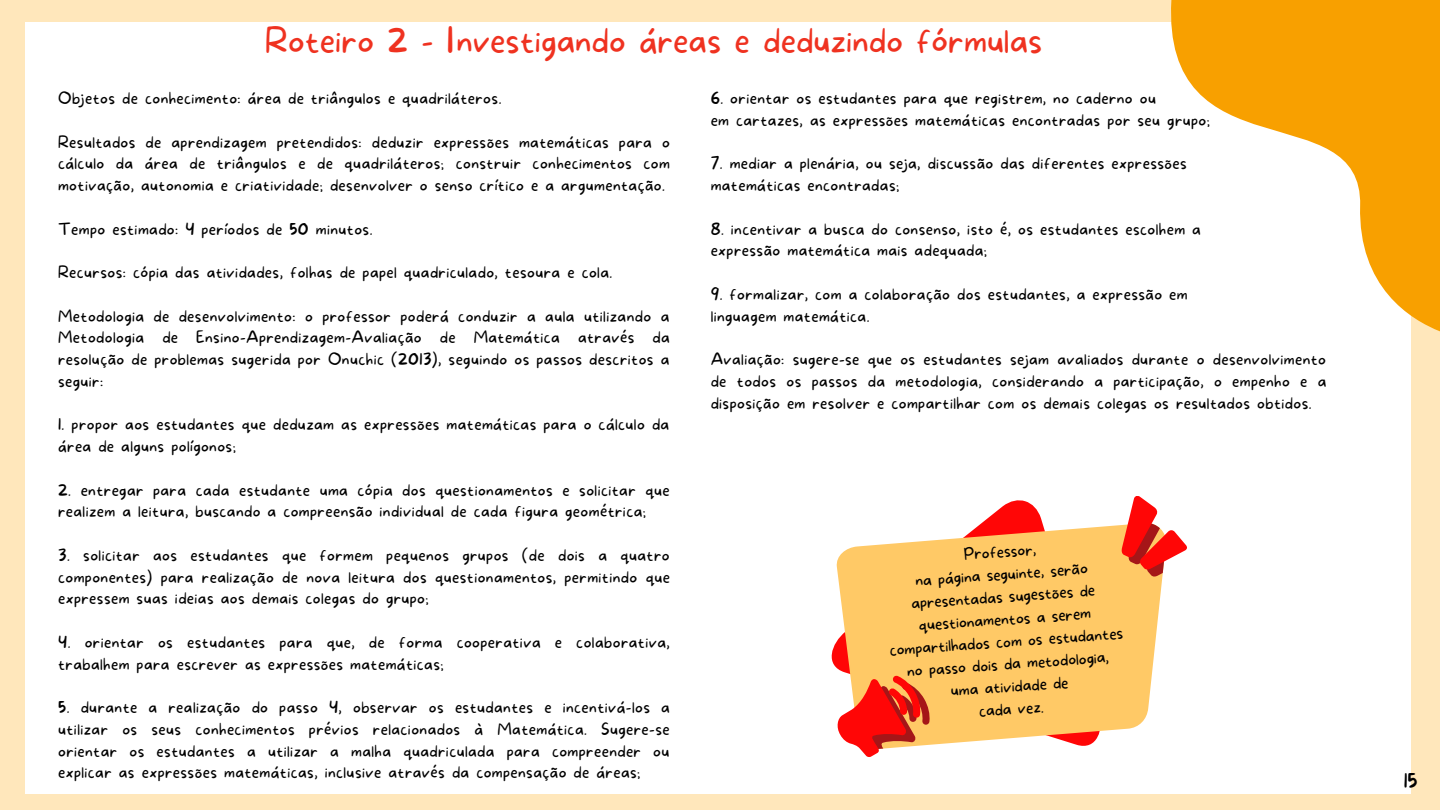
<style>
.page{position:relative;width:1440px;height:810px;background:#ffe7bb}
.page>*{position:absolute;margin:0;border:0;box-sizing:border-box;transform-origin:0 0}
.t1{font:100 34px "More Sugar";color:#ef3220}
.t2{font:100 20px "More Sugar";color:#000}
.t3{font:100 16px/21.8px "More Sugar";letter-spacing:.025em;color:#000}
</style>
<div class="page">
<div style="left:25px;top:22px;width:1386px;height:771px;background:#fff"></div>
<svg style="left:1171px;top:0;width:269px;height:332px;fill:#f8a000"></svg>
<svg style="left:831px;top:500px;width:211px;height:166px"></svg>
<svg style="left:835px;top:522px;width:328px;height:224px;background:#ffca75"></svg>
<svg style="left:836px;top:676px;width:94px;height:81px"></svg>
<svg style="left:1121px;top:496px;width:66px;height:81px"></svg>
<h1 class="t1" style="left:265px;top:20px;width:779px">Roteiro 2 - Investigando áreas e deduzindo fórmulas</h1>
<p class="t3" style="left:58px;top:88px;width:445px">Objetos de conhecimento: área de triângulos e quadriláteros.</p>
<p class="t3" style="left:58px;top:131px;width:613px;text-align:justify">Resultados de aprendizagem pretendidos: deduzir expressões matemáticas para o cálculo da área de triângulos e de quadriláteros; construir conhecimentos com motivação, autonomia e criatividade; desenvolver o senso crítico e a argumentação.</p>
<p class="t3" style="left:58px;top:218px;width:316px">Tempo estimado: 4 períodos de 50 minutos.</p>
<p class="t3" style="left:58px;top:262px;width:556px">Recursos: cópia das atividades, folhas de papel quadriculado, tesoura e cola.</p>
<p class="t3" style="left:58px;top:305px;width:613px;text-align:justify">Metodologia de desenvolvimento: o professor poderá conduzir a aula utilizando a Metodologia de Ensino-Aprendizagem-Avaliação de Matemática através da resolução de problemas sugerida por Onuchic (2013), seguindo os passos descritos a seguir:</p>
<p class="t3" style="left:58px;top:414px;width:613px">1. propor aos estudantes que deduzam as expressões matemáticas para o cálculo da área de alguns polígonos;</p>
<p class="t3" style="left:58px;top:479px;width:613px">2. entregar para cada estudante uma cópia dos questionamentos e solicitar que realizem a leitura, buscando a compreensão individual de cada figura geométrica;</p>
<p class="t3" style="left:58px;top:545px;width:613px;text-align:justify">3. solicitar aos estudantes que formem pequenos grupos (de dois a quatro componentes) para realização de nova leitura dos questionamentos, permitindo que expressem suas ideias aos demais colegas do grupo;</p>
<p class="t3" style="left:58px;top:632px;width:613px">4. orientar os estudantes para que, de forma cooperativa e colaborativa, trabalhem para escrever as expressões matemáticas;</p>
<p class="t3" style="left:58px;top:697px;width:613px;text-align:justify">5. durante a realização do passo 4, observar os estudantes e incentivá-los a utilizar os seus conhecimentos prévios relacionados à Matemática. Sugere-se orientar os estudantes a utilizar a malha quadriculada para compreender ou explicar as expressões matemáticas, inclusive através da compensação de áreas;</p>
<p class="t3" style="left:711px;top:88px;width:501px">6. orientar os estudantes para que registrem, no caderno ou<br>em cartazes, as expressões matemáticas encontradas por seu grupo;</p>
<p class="t3" style="left:711px;top:153px;width:478px">7. mediar a plenária, ou seja, discussão das diferentes expressões matemáticas encontradas;</p>
<p class="t3" style="left:711px;top:218px;width:492px">8. incentivar a busca do consenso, isto é, os estudantes escolhem a expressão matemática mais adequada;</p>
<p class="t3" style="left:711px;top:284px;width:479px">9. formalizar, com a colaboração dos estudantes, a expressão em linguagem matemática.</p>
<p class="t3" style="left:711px;top:349px;width:617px;text-align:justify">Avaliação: sugere-se que os estudantes sejam avaliados durante o desenvolvimento de todos os passos da metodologia, considerando a participação, o empenho e a disposição em resolver e compartilhar com os demais colegas os resultados obtidos.</p>
<p class="t3" style="left:883px;top:549px;width:236px;line-height:22.5px;text-align:center;rotate:-4deg">Professor,<br>na página seguinte, serão apresentadas sugestões de questionamentos a serem compartilhados com os estudantes no passo dois da metodologia,<br>uma atividade de<br>cada vez.</p>
<p class="t2" style="left:1404px;top:769px;width:16px">15</p>
</div>
